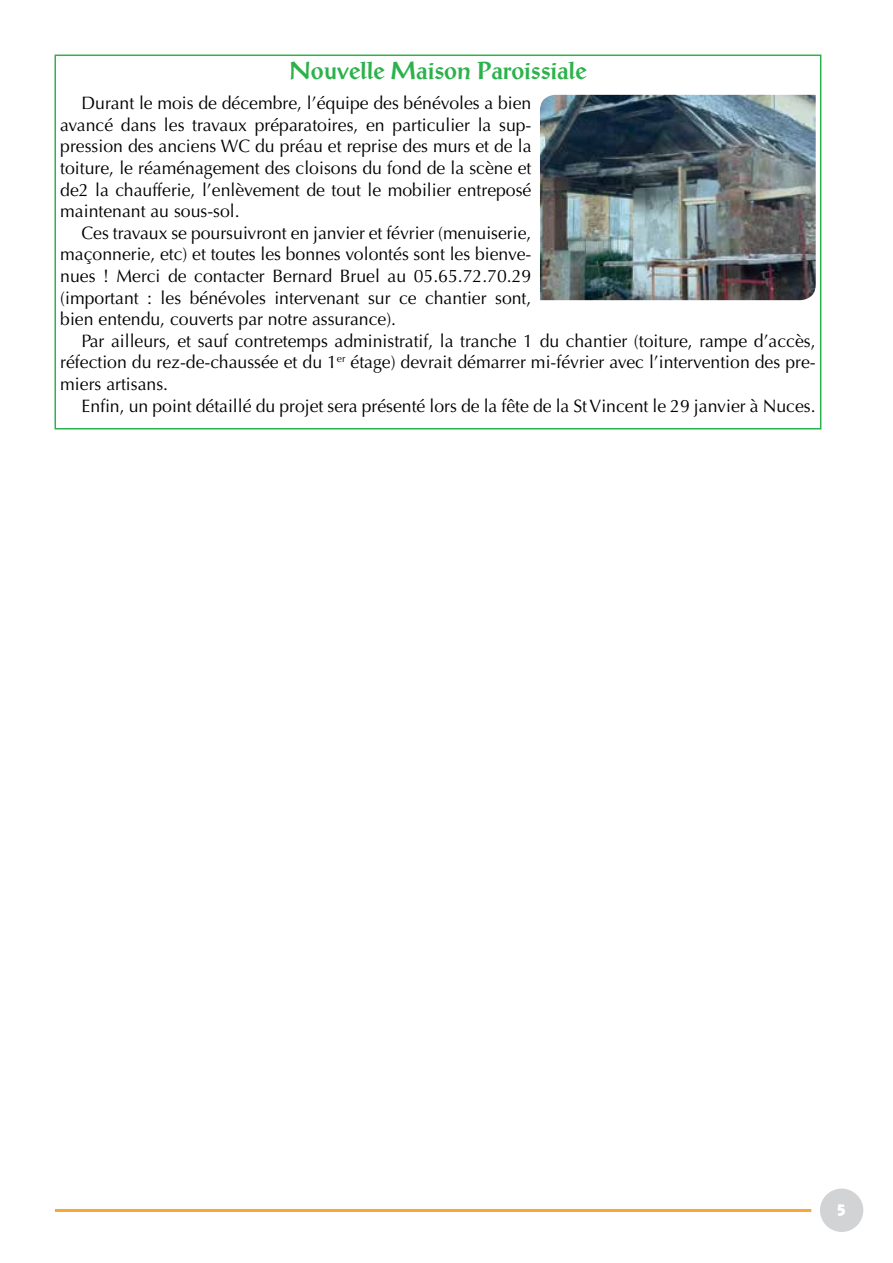
<style>
.page{position:relative;width:893px;height:1263px;background:#fff}
.page>*{position:absolute;margin:0;border:0;box-sizing:border-box;transform-origin:0 0}
.No_Spacing{font:700 24px "Post Antiqua";color:#2cb24a}
.No_Spacing-2{font:18px/21.6px "Optima LT Std";color:#000;text-align:justify}
.t1{font:14.25px "Revue Std";color:#fff}
</style>
<div class="page">
<div style="left:820px;top:1188px;width:43px;height:44px;background:#d1d3d4;border-radius:50%"></div>
<hr style="left:55px;top:1209px;width:756px;height:3px;background:#faa634">
<div style="left:55px;top:55px;width:766px;height:374px;border:2px solid #2cb24a"></div>
<img style="left:540px;top:95px;width:276px;height:205px">
<p class="No_Spacing" style="left:290px;top:56px;width:298px">Nouvelle Maison Paroissiale</p>
<p class="No_Spacing-2" style="left:60px;top:93px;width:473px;text-indent:21px">Durant le mois de décembre, l’équipe des bénévoles a bien avancé dans les travaux préparatoires, en particulier la sup&shy;pression des anciens WC du préau et reprise des murs et de la toiture, le réaménagement des cloisons du fond de la scène et de2 la chaufferie, l’enlèvement de tout le mobilier entreposé maintenant au sous-sol.</p>
<p class="No_Spacing-2" style="left:60px;top:222px;width:473px;text-indent:21px">Ces travaux se poursuivront en janvier et février (menuiserie, maçonnerie, etc) et toutes les bonnes volontés sont les bienve&shy;nues ! Merci de contacter Bernard Bruel au 05.65.72.70.29 (important : les bénévoles intervenant sur ce chantier sont, bien entendu, couverts par notre assurance).</p>
<p class="No_Spacing-2" style="left:60px;top:330px;width:757px;text-indent:21px">Par ailleurs, et sauf contretemps administratif, la tranche 1 du chantier (toiture, rampe d’accès, réfection du rez-de-chaussée et du 1<sup>er</sup> étage) devrait démarrer mi-février avec l’intervention des pre&shy;miers artisans.</p>
<p class="No_Spacing-2" style="left:82px;top:395px;width:736px">Enfin, un point détaillé du projet sera présenté lors de la fête de la St Vincent le 29 janvier à Nuces.</p>
<p class="t1" style="left:837px;top:1201px;width:10px">5</p>
</div>
